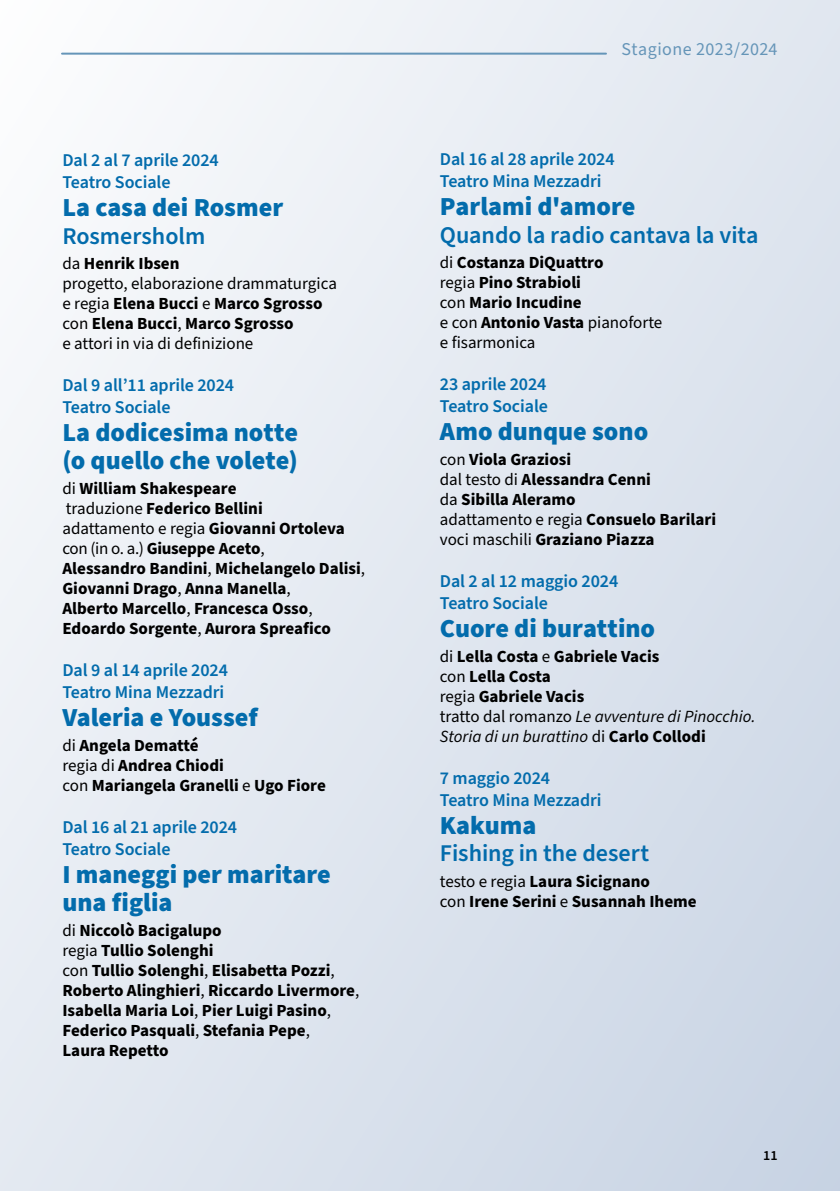
<style>
.page{position:relative;width:840px;height:1191px;background:#fff}
.page>*{position:absolute;margin:0;border:0;box-sizing:border-box;transform-origin:0 0}
.t1{font:900 26px/28px "Source Sans Pro";color:#036cac}
.t2{font:600 24px "Source Sans Pro";letter-spacing:-.005em;color:#036cac}
.t3{font:600 18px/21.6px "Source Sans Pro";letter-spacing:-.005em;color:#036cac}
.t4{font:18px "Source Sans Pro";letter-spacing:.025em;color:#6595b8}
.t5{font:700 17px/20px "Source Sans Pro";color:#000}
.t6{font:17px/20px "Source Sans Pro";color:#000}
.t7{font:600 14px "Source Sans Pro";color:#000}
.s1{font-weight:700}
.s2{font-weight:400}
.s3{font-weight:400;font-style:italic}
</style>
<div class="page">
<div style="left:0;top:0;width:839px;height:1191px;background:linear-gradient(to right,#f1f4f8,#d4dde9)"></div>
<hr style="left:62px;top:53px;width:543px;height:2px;background:#6595b8">
<p class="t3" style="left:62px;top:150px;width:158px">Dal 2 al 7 aprile 2024<br>Teatro Sociale</p>
<h1 class="t1" style="left:62px;top:194px;width:222px">La casa dei Rosmer</h1>
<h2 class="t2" style="left:62px;top:220px;width:144px">Rosmersholm</h2>
<p class="t6" style="left:62px;top:254px;width:276px">da <span class="s1">Henrik Ibsen<br></span>progetto, elaborazione drammaturgica e regia <span class="s1">Elena Bucci</span> e <span class="s1">Marco Sgrosso </span>con <span class="s1">Elena Bucci</span>, <span class="s1">Marco Sgrosso<br></span>e attori in via di definizione</p>
<p class="t3" style="left:62px;top:375px;width:173px">Dal 9 allʼ11 aprile 2024<br>Teatro Sociale</p>
<h1 class="t1" style="left:62px;top:418px;width:237px">La dodicesima notte (o quello che volete)</h1>
<p class="t5" style="left:62px;top:479px;width:304px"><span class="s2">di</span> William Shakespeare<br><span class="s2">traduzione</span> Federico Bellini<br><span class="s2">adattamento e regia</span> Giovanni Ortoleva <span class="s2">con (in o. a.)</span> Giuseppe Aceto<span class="s2">,<br></span>Alessandro Bandini<span class="s2">,</span> Michelangelo Dalisi<span class="s2">, </span>Giovanni Drago<span class="s2">,</span> Anna Manella<span class="s2">,<br></span>Alberto Marcello<span class="s2">,</span> Francesca Osso<span class="s2">, </span>Edoardo Sorgente<span class="s2">,</span> Aurora Spreafico</p>
<p class="t3" style="left:62px;top:660px;width:167px">Dal 9 al 14 aprile 2024<br>Teatro Mina Mezzadri</p>
<h1 class="t1" style="left:62px;top:703px;width:197px">Valeria e Youssef</h1>
<p class="t5" style="left:62px;top:736px;width:265px"><span class="s2">di</span> Angela Dematté<br><span class="s2">regia di</span> Andrea Chiodi<br><span class="s2">con</span> Mariangela Granelli <span class="s2">e</span> Ugo Fiore</p>
<p class="t3" style="left:62px;top:816px;width:176px">Dal 16 al 21 aprile 2024<br>Teatro Sociale</p>
<h1 class="t1" style="left:62px;top:860px;width:270px">I maneggi per maritare una figlia</h1>
<p class="t5" style="left:62px;top:921px;width:298px"><span class="s2">di</span> Niccolò Bacigalupo<br><span class="s2">regia</span> Tullio Solenghi<br><span class="s2">con</span> Tullio Solenghi<span class="s2">,</span> Elisabetta Pozzi<span class="s2">,<br></span>Roberto Alinghieri<span class="s2">,</span> Riccardo Livermore<span class="s2">,<br></span>Isabella Maria Loi<span class="s2">,</span> Pier Luigi Pasino<span class="s2">,<br></span>Federico Pasquali<span class="s2">,</span> Stefania Pepe<span class="s2">,<br></span>Laura Repetto</p>
<p class="t4" style="left:621px;top:37px;width:157px">Stagione 2023/2024</p>
<p class="t3" style="left:439px;top:149px;width:176px">Dal 16 al 28 aprile 2024<br>Teatro Mina Mezzadri</p>
<h1 class="t1" style="left:439px;top:193px;width:197px">Parlami d'amore</h1>
<h2 class="t2" style="left:439px;top:219px;width:320px">Quando la radio cantava la vita</h2>
<p class="t5" style="left:439px;top:253px;width:224px"><span class="s2">di</span> Costanza DiQuattro<br><span class="s2">regia</span> Pino Strabioli<br><span class="s2">con</span> Mario Incudine<br><span class="s2">e con</span> Antonio Vasta <span class="s2">pianoforte e fisarmonica</span></p>
<p class="t3" style="left:439px;top:374px;width:109px">23 aprile 2024<br>Teatro Sociale</p>
<h1 class="t1" style="left:439px;top:417px;width:210px">Amo dunque sono</h1>
<p class="t5" style="left:439px;top:450px;width:277px"><span class="s2">con</span> Viola Graziosi<br><span class="s2">dal testo di</span> Alessandra Cenni<br><span class="s2">da</span> Sibilla Aleramo<br><span class="s2">adattamento e regia</span> Consuelo Barilari <span class="s2">voci maschili</span> Graziano Piazza</p>
<p class="t3" style="left:439px;top:571px;width:180px">Dal 2 al 12 maggio 2024<br>Teatro Sociale</p>
<h1 class="t1" style="left:439px;top:614px;width:217px">Cuore di burattino</h1>
<p class="t5" style="left:439px;top:647px;width:317px"><span class="s2">di</span> Lella Costa <span class="s2">e</span> Gabriele Vacis<br><span class="s2">con</span> Lella Costa<br><span class="s2">regia</span> Gabriele Vacis<br><span class="s2">tratto dal romanzo</span> <span class="s3">Le avventure di Pinocchio.<br>Storia di un burattino</span> <span class="s2">di</span> Carlo Collodi</p>
<p class="t3" style="left:439px;top:767px;width:163px">7 maggio 2024<br>Teatro Mina Mezzadri</p>
<h1 class="t1" style="left:439px;top:811px;width:98px">Kakuma</h1>
<h2 class="t2" style="left:439px;top:837px;width:211px">Fishing in the desert</h2>
<p class="t5" style="left:439px;top:871px;width:258px"><span class="s2">testo e regia</span> Laura Sicignano<br><span class="s2">con</span> Irene Serini <span class="s2">e</span> Susannah Iheme</p>
<p class="t7" style="left:762px;top:1146px;width:16px">11</p>
</div>
